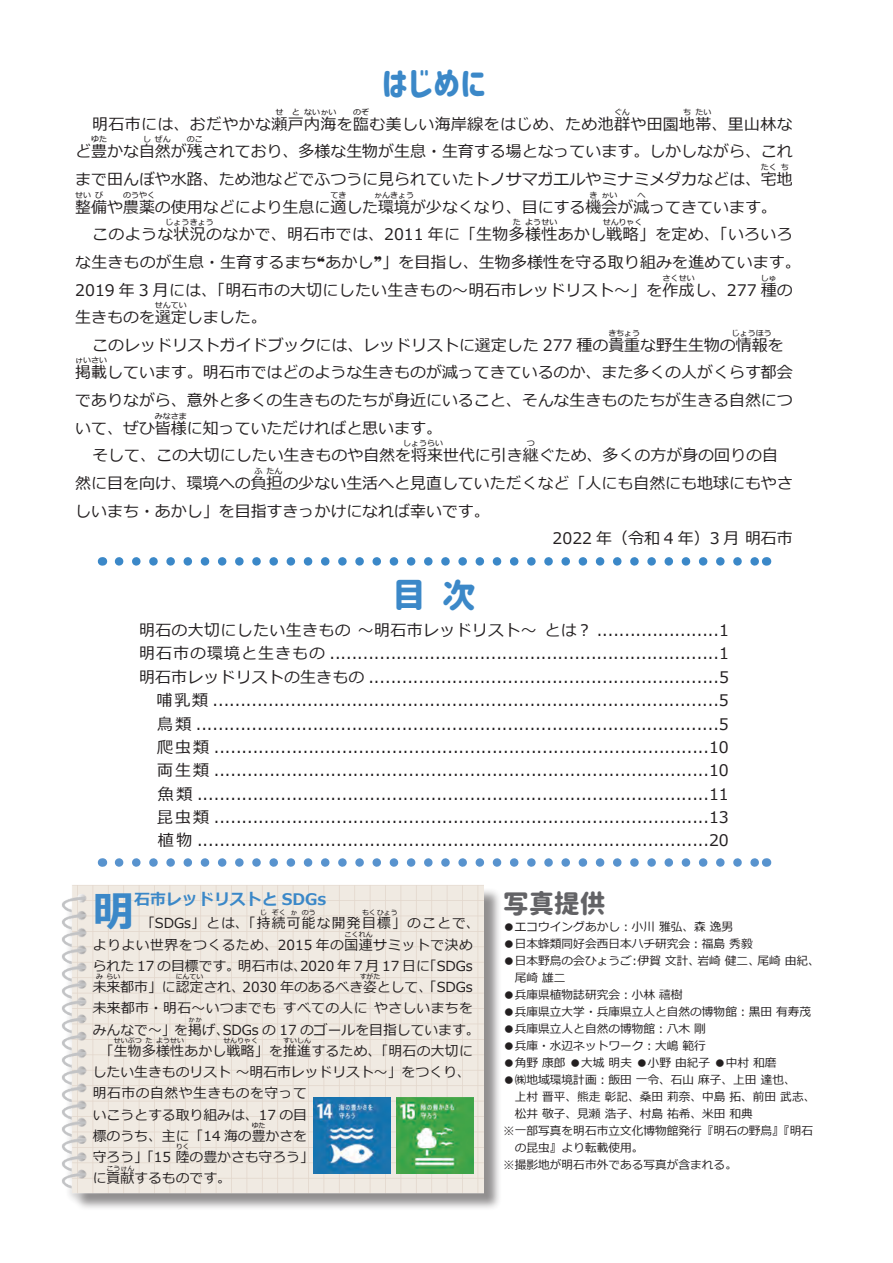
<style>
.page{position:relative;width:893px;height:1263px;background:#fff}
.page>*{position:absolute;margin:0;border:0;box-sizing:border-box;transform-origin:0 0}
.t1{font:700 41.4px "Meiryo";color:#3b88c8}
.t2{font:34.05px "Corporate Logo Rounded";color:#3b88c8}
.t3{font:25.5px "Corporate Logo Rounded";color:#636366}
.t4{font:15.9px/23.4px "Meiryo";color:#231f20}
.t5{font:15.9px "Meiryo";letter-spacing:.02em;color:#231f20}
.t6{font:15.9px "Meiryo";letter-spacing:.025em;color:#231f20}
.t7{font:700 15.9px "Meiryo";color:#3b88c8}
.t8{font:13.8px/21.3px "Meiryo";color:#231f20}
.t9{font:13.8px "Meiryo";letter-spacing:.035em;color:#231f20}
.t10{font:13.8px "Meiryo";letter-spacing:.02em;color:#231f20}
.t11{font:13.8px "Meiryo";letter-spacing:.085em;color:#231f20}
.t12{font:11.7px/17px "Meiryo";color:#231f20}
.t13{font:7.95px "Meiryo";color:#231f20}
.t14{font:6.9px "Meiryo";color:#231f20}
</style>
<div class="page">
<div style="left:65px;top:887px;width:437px;height:324px;background:#231f20;opacity:.5"></div>
<img style="left:62px;top:885px;width:421px;height:315px">
<svg style="left:119px;top:557px;width:639px;height:9px"></svg>
<svg style="left:119px;top:858px;width:639px;height:9px"></svg>
<img style="left:314px;top:1097px;width:76px;height:77px">
<img style="left:396px;top:1097px;width:77px;height:77px">
<h2 class="t2" style="left:382px;top:60px;width:106px">はじめに</h2>
<p class="t6" style="left:92px;top:113px;width:702px">明石市には、おだやかな瀬戸内海を臨む美しい海岸線をはじめ、ため池群や田園地帯、里山林な</p>
<p class="t13" style="left:275px;top:106px;width:9px">せ</p>
<p class="t13" style="left:292px;top:106px;width:9px">と</p>
<p class="t13" style="left:304px;top:106px;width:34px">ないかい</p>
<p class="t13" style="left:353px;top:106px;width:17px">のぞ</p>
<p class="t13" style="left:614px;top:106px;width:17px">ぐん</p>
<p class="t13" style="left:683px;top:106px;width:9px">ち</p>
<p class="t13" style="left:696px;top:106px;width:17px">たい</p>
<p class="t4" style="left:75px;top:141px;width:719px">ど豊かな自然が残されており、多様な生物が生息・生育する場となっています。しかしながら、これ</p>
<p class="t13" style="left:91px;top:134px;width:17px">ゆた</p>
<p class="t13" style="left:143px;top:134px;width:9px">し</p>
<p class="t13" style="left:155px;top:134px;width:17px">ぜん</p>
<p class="t13" style="left:187px;top:134px;width:17px">のこ</p>
<p class="t4" style="left:75px;top:168px;width:719px">まで田んぼや水路、ため池などでふつうに見られていたトノサマガエルやミナミメダカなどは、宅地</p>
<p class="t13" style="left:761px;top:162px;width:17px">たく</p>
<p class="t13" style="left:781px;top:162px;width:9px">ち</p>
<p class="t4" style="left:75px;top:196px;width:703px">整備や農薬の使用などにより生息に適した環境が少なくなり、目にする機会が減ってきています。</p>
<p class="t13" style="left:75px;top:189px;width:17px">せい</p>
<p class="t13" style="left:95px;top:189px;width:9px">び</p>
<p class="t13" style="left:123px;top:189px;width:33px">のうやく</p>
<p class="t13" style="left:330px;top:189px;width:17px">てき</p>
<p class="t13" style="left:374px;top:189px;width:41px">かんきょう</p>
<p class="t13" style="left:589px;top:189px;width:9px">き</p>
<p class="t13" style="left:601px;top:189px;width:17px">かい</p>
<p class="t13" style="left:637px;top:189px;width:9px">へ</p>
<p class="t5" style="left:92px;top:223px;width:702px">このような状況のなかで、明石市では、2011 年に「生物多様性あかし戦略」を定め、「いろいろ</p>
<p class="t13" style="left:166px;top:217px;width:50px">じょうきょう</p>
<p class="t13" style="left:513px;top:217px;width:9px">た</p>
<p class="t13" style="left:525px;top:217px;width:34px">ようせい</p>
<p class="t13" style="left:603px;top:217px;width:41px">せんりゃく</p>
<p class="t4" style="left:75px;top:249px;width:727px;line-height:27.6px">な生きものが生息・生育するまち❝あかし❞」を目指し、生物多様性を守る取り組みを進めています。<br>2019 年 3 月には、「明石市の大切にしたい生きもの～明石市レッドリスト～」を作成し、277 種の</p>
<p class="t13" style="left:663px;top:272px;width:34px">さくせい</p>
<p class="t13" style="left:761px;top:272px;width:17px">しゅ</p>
<p class="t13" style="left:155px;top:300px;width:33px">せんてい</p>
<p class="t4" style="left:92px;top:334px;width:693px">このレッドリストガイドブックには、レッドリストに選定した 277 種の貴重な野生生物の情報を</p>
<p class="t4" style="left:75px;top:306px;width:193px">生きものを選定しました。</p>
<p class="t13" style="left:608px;top:327px;width:33px">きちょう</p>
<p class="t13" style="left:732px;top:327px;width:41px">じょうほう</p>
<p class="t4" style="left:75px;top:362px;width:719px">掲載しています。明石市ではどのような生きものが減ってきているのか、また多くの人がくらす都会</p>
<p class="t13" style="left:75px;top:355px;width:33px">けいさい</p>
<p class="t4" style="left:75px;top:387px;width:719px;line-height:27.6px">でありながら、意外と多くの生きものたちが身近にいること、そんな生きものたちが生きる自然について、ぜひ皆様に知っていただければと思います。</p>
<p class="t13" style="left:155px;top:410px;width:33px">みなさま</p>
<p class="t4" style="left:92px;top:445px;width:687px">そして、この大切にしたい生きものや自然を将来世代に引き継ぐため、多くの方が身の回りの自</p>
<p class="t13" style="left:403px;top:438px;width:41px">しょうらい</p>
<p class="t13" style="left:527px;top:438px;width:9px">つ</p>
<p class="t4" style="left:75px;top:472px;width:719px">然に目を向け、環境への負担の少ない生活へと見直していただくなど「人にも自然にも地球にもやさ</p>
<p class="t13" style="left:255px;top:466px;width:9px">ふ</p>
<p class="t13" style="left:267px;top:466px;width:17px">たん</p>
<p class="t4" style="left:75px;top:500px;width:416px">しいまち・あかし」を目指すきっかけになれば幸いです。</p>
<p class="t4" style="left:553px;top:528px;width:242px">2022 年（令和 4 年）3 月 明石市</p>
<h2 class="t2" style="left:392px;top:572px;width:85px">目 次</h2>
<p class="t4" style="left:139px;top:619px;width:591px;text-align:justify">明石の大切にしたい生きもの ～明石市レッドリスト～ とは？ ......................1明石市の環境と生きもの ......................................................................1明石市レッドリストの生きもの ...............................................................5　哺乳類 ...........................................................................................5　鳥類 ..............................................................................................5　爬虫類 .........................................................................................10　両生類 .........................................................................................10　魚類 ............................................................................................11　昆虫類 .........................................................................................13　植物 ............................................................................................20</p>
<h1 class="t1" style="left:93px;top:883px;width:43px">明</h1>
<p class="t7" style="left:134px;top:888px;width:193px">石市レッドリストと SDGs</p>
<p class="t14" style="left:260px;top:908px;width:8px">じ</p>
<p class="t14" style="left:272px;top:908px;width:15px">ぞく</p>
<p class="t14" style="left:290px;top:908px;width:8px">か</p>
<p class="t14" style="left:302px;top:908px;width:15px">のう</p>
<p class="t14" style="left:362px;top:908px;width:37px">もくひょう</p>
<p class="t9" style="left:93px;top:935px;width:382px">よりよい世界をつくるため、2015 年の国連サミットで決め</p>
<p class="t11" style="left:134px;top:914px;width:347px">　「SDGs」とは、「持続可能な開発目標」のことで、</p>
<p class="t14" style="left:344px;top:929px;width:30px">こくれん</p>
<p class="t8" style="left:93px;top:956px;width:382px">られた 17 の目標です。明石市は、2020 年 7 月 17 日に「SDGs未来都市」に認定され、2030 年のあるべき姿として、「SDGs</p>
<p class="t14" style="left:96px;top:972px;width:8px">み</p>
<p class="t14" style="left:107px;top:972px;width:15px">らい</p>
<p class="t14" style="left:176px;top:972px;width:29px">にんてい</p>
<p class="t14" style="left:360px;top:972px;width:22px">すがた</p>
<p class="t8" style="left:93px;top:998px;width:388px">未来都市・明石～いつまでも すべての人に やさしいまちをみんなで～」を掲げ、SDGs の 17 のゴールを目指しています。</p>
<p class="t14" style="left:188px;top:1014px;width:15px">かか</p>
<p class="t10" style="left:93px;top:1041px;width:382px">　「生物多様性あかし戦略」を推進するため、「明石の大切に</p>
<p class="t14" style="left:114px;top:1035px;width:29px">せいぶつ</p>
<p class="t14" style="left:145px;top:1035px;width:8px">た</p>
<p class="t14" style="left:156px;top:1035px;width:29px">ようせい</p>
<p class="t14" style="left:223px;top:1035px;width:36px">せんりゃく</p>
<p class="t14" style="left:283px;top:1035px;width:29px">すいしん</p>
<p class="t8" style="left:93px;top:1062px;width:379px">したい生きものリスト ～明石市レッドリスト～」をつくり、明石市の自然や生きものを守って<br>いこうとする取り組みは、17 の目<br>標のうち、主に「14 海の豊かさを</p>
<p class="t14" style="left:252px;top:1121px;width:15px">ゆた</p>
<p class="t8" style="left:93px;top:1147px;width:223px">守ろう」「15 陸の豊かさも守ろう」</p>
<p class="t14" style="left:176px;top:1142px;width:15px">りく</p>
<p class="t8" style="left:93px;top:1168px;width:140px">に貢献するものです。</p>
<p class="t14" style="left:107px;top:1163px;width:29px">こうけん</p>
<h3 class="t3" style="left:503px;top:886px;width:104px">写真提供</h3>
<p class="t12" style="left:503px;top:919px;width:232px">●エコウイングあかし：小川 雅弘、森 逸男</p>
<p class="t12" style="left:503px;top:936px;width:251px">●日本蜂類同好会西日本ハチ研究会：福島 秀毅</p>
<p class="t12" style="left:503px;top:953px;width:318px">●日本野鳥の会ひょうご：伊賀 文計、岩崎 健二、尾崎 由紀、　尾崎 雄二</p>
<p class="t12" style="left:503px;top:987px;width:181px">●兵庫県植物誌研究会：小林 禧樹</p>
<p class="t12" style="left:503px;top:1004px;width:309px">●兵庫県立大学・兵庫県立人と自然の博物館：黒田 有寿茂</p>
<p class="t12" style="left:503px;top:1021px;width:204px">●兵庫県立人と自然の博物館：八木 剛</p>
<p class="t12" style="left:503px;top:1038px;width:204px">●兵庫・水辺ネットワーク：大嶋 範行</p>
<p class="t12" style="left:503px;top:1055px;width:275px">●角野 康郎 ●大城 明夫 ●小野 由紀子 ●中村 和磨</p>
<p class="t12" style="left:503px;top:1072px;width:314px">●㈱地域環境計画：飯田 一令、石山 麻子、上田 達也、<br>　上村 晋平、熊走 彰記、桑田 莉奈、中島 拓、前田 武志、　松井 敬子、見瀬 浩子、村島 祐希、米田 和典<br>※一部写真を明石市立文化博物館発行『明石の野鳥』『明石　の昆虫』より転載使用。<br>※撮影地が明石市外である写真が含まれる。</p>
</div>
